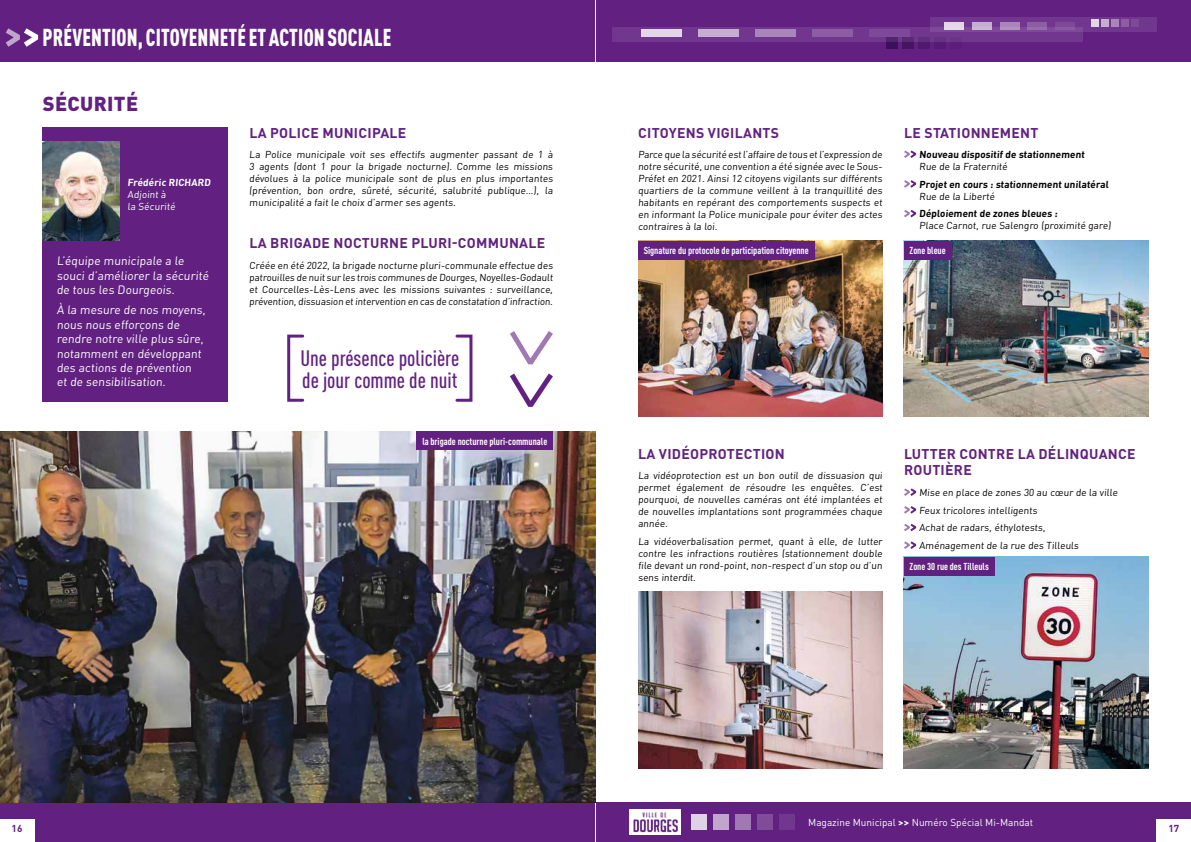
<style>
.page{position:relative;width:1191px;height:842px;background:#fff}
.page>*{position:absolute;margin:0;border:0;box-sizing:border-box;transform-origin:0 0}
.t1{font:900 condensed 24.1px "DIN Pro";letter-spacing:.01em;color:#fff;scale:.86 1}
.t2{font:500 condensed 22px/22px "DIN Pro";color:#622181}
.t3{font:900 20px "DIN Pro";letter-spacing:.02em;color:#622181}
.t4{font:700 14px/16.8px "DIN Pro";letter-spacing:.02em;color:#622181}
.t5{font:12px/14.4px "DIN Pro";color:#fff}
.t6{font:10px/12px "DIN Pro";color:#000;text-align:justify}
.t7{font:700 condensed 10px "DIN Pro";color:#fff}
.t8{font:700 10px "DIN Pro";color:#000}
.t9{font:10px/12px "DIN Pro";color:#fff}
.t10{font:700 10px "DIN Pro";color:#fff}
.t11{font:700 10px "DIN Pro";color:#622181}
.s1{font-weight:700}
</style>
<div class="page">
<div style="left:595px;top:0;width:596px;height:62px;background:#622181"></div>
<svg style="left:934px;top:41px;width:11px;height:8px"></svg>
<svg style="left:918px;top:41px;width:11px;height:8px"></svg>
<svg style="left:902px;top:41px;width:11px;height:8px"></svg>
<svg style="left:886px;top:41px;width:11px;height:8px"></svg>
<svg style="left:612px;top:27px;width:471px;height:14px;background:#733a8e"></svg>
<svg style="left:930px;top:17px;width:227px;height:14px;background:#773f92"></svg>
<div style="left:0;top:0;width:595px;height:62px;background:#622181"></div>
<div style="left:0;top:802px;width:595px;height:40px;background:#622181"></div>
<div style="left:595px;top:802px;width:596px;height:40px;background:#622181"></div>
<div style="left:779px;top:814px;width:15px;height:16px;background:#71368d"></div>
<div style="left:757px;top:814px;width:15px;height:16px;background:#804c99"></div>
<div style="left:735px;top:814px;width:15px;height:16px;background:#a078b2"></div>
<div style="left:713px;top:814px;width:15px;height:16px;background:#c0a6cc"></div>
<div style="left:691px;top:814px;width:16px;height:16px;background:#dfd2e5"></div>
<div style="left:1131px;top:20px;width:7px;height:7px;background:#7e4998"></div>
<div style="left:1121px;top:20px;width:7px;height:7px;background:#8c5da3"></div>
<div style="left:1111px;top:20px;width:7px;height:7px;background:#a985ba"></div>
<div style="left:1101px;top:20px;width:7px;height:7px;background:#c6aed1"></div>
<div style="left:1091px;top:20px;width:7px;height:7px;background:#e2d6e8"></div>
<svg style="left:1055px;top:23px;width:19px;height:7px"></svg>
<svg style="left:1027px;top:23px;width:20px;height:7px"></svg>
<div style="left:999px;top:23px;width:20px;height:7px;background:#a985ba"></div>
<div style="left:972px;top:23px;width:19px;height:7px;background:#c6aed1"></div>
<div style="left:944px;top:23px;width:20px;height:7px;background:#e2d6e8"></div>
<div style="left:869px;top:30px;width:41px;height:7px;background:#7e4998"></div>
<div style="left:812px;top:30px;width:41px;height:7px;background:#8c5da3"></div>
<div style="left:755px;top:30px;width:41px;height:7px;background:#a985ba"></div>
<div style="left:698px;top:30px;width:40px;height:7px;background:#c6aed1"></div>
<div style="left:641px;top:30px;width:40px;height:7px;background:#e2d6e8"></div>
<div style="left:43px;top:128px;width:185px;height:274px;background:#622181"></div>
<img style="left:43px;top:142px;width:76px;height:99px">
<img style="left:0;top:431px;width:595px;height:371px">
<div style="left:455px;top:335px;width:17px;height:67px;border:3px solid #622181"></div>
<div style="left:287px;top:335px;width:17px;height:67px;border:3px solid #622181"></div>
<img style="left:638px;top:241px;width:244px;height:175px">
<img style="left:638px;top:591px;width:244px;height:177px">
<svg style="left:904px;top:150px;width:13px;height:8px"></svg>
<svg style="left:904px;top:180px;width:13px;height:8px"></svg>
<svg style="left:904px;top:210px;width:13px;height:8px"></svg>
<svg style="left:5px;top:28px;width:34px;height:19px"></svg>
<div style="left:417px;top:431px;width:136px;height:19px;background:#622181"></div>
<img style="left:904px;top:241px;width:244px;height:175px">
<svg style="left:904px;top:488px;width:13px;height:8px"></svg>
<svg style="left:904px;top:506px;width:13px;height:8px"></svg>
<svg style="left:904px;top:523px;width:13px;height:9px"></svg>
<svg style="left:904px;top:541px;width:13px;height:8px"></svg>
<img style="left:904px;top:557px;width:244px;height:211px">
<svg style="left:510px;top:331px;width:43px;height:76px"></svg>
<div style="left:638px;top:241px;width:176px;height:19px;background:#622181"></div>
<div style="left:904px;top:241px;width:47px;height:19px;background:#622181"></div>
<div style="left:904px;top:557px;width:90px;height:19px;background:#622181"></div>
<div style="left:0;top:819px;width:34px;height:23px;background:#fff"></div>
<div style="left:1157px;top:819px;width:34px;height:23px;background:#fff"></div>
<img style="left:629px;top:809px;width:51px;height:26px">
<h1 class="t1" style="left:43px;top:19px;width:407px">PRÉVENTION, CITOYENNETÉ ET ACTION SOCIALE</h1>
<h3 class="t3" style="left:43px;top:86px;width:97px">SÉCURITÉ</h3>
<p class="t10" style="left:128px;top:174px;width:86px">Frédéric RICHARD</p>
<p class="t9" style="left:128px;top:187px;width:50px">Adjoint à la Sécurité</p>
<p class="t5" style="left:57px;top:253px;width:155px">L’équipe municipale a le souci d’améliorer la sécurité de tous les Dourgeois.</p>
<p class="t5" style="left:57px;top:302px;width:152px">À la mesure de nos moyens, nous nous efforçons de rendre notre ville plus sûre, notamment en développant des actions de prévention et de sensibilisation.</p>
<h3 class="t4" style="left:249px;top:122px;width:158px">LA POLICE MUNICIPALE</h3>
<p class="t6" style="left:249px;top:147px;width:306px">La Police municipale voit ses effectifs augmenter passant de 1 à 3 agents (dont 1 pour la brigade nocturne). Comme les missions dévolues à la police municipale sont de plus en plus importantes (prévention, bon ordre, sûreté, sécurité, salubrité publique…), la municipalité a fait le choix d’armer ses agents.</p>
<h3 class="t4" style="left:249px;top:233px;width:297px">LA BRIGADE NOCTURNE PLURI-COMMUNALE</h3>
<p class="t6" style="left:249px;top:258px;width:306px">Créée en été 2022, la brigade nocturne pluri-communale effectue des patrouilles de nuit sur les trois communes de Dourges, Noyelles-Godault et Courcelles-Lès-Lens avec les missions suivantes : surveillance, prévention, dissuasion et intervention en cas de constatation d’infraction.</p>
<h2 class="t2" style="left:300px;top:345px;width:160px">Une présence policière de jour comme de nuit</h2>
<p class="t7" style="left:422px;top:433px;width:126px">la brigade nocturne pluri-communale</p>
<h3 class="t4" style="left:638px;top:122px;width:142px">CITOYENS VIGILANTS</h3>
<p class="t6" style="left:638px;top:147px;width:247px">Parce que la sécurité est l’affaire de tous et l’expression de notre sécurité, une convention a été signée avec le Sous-Préfet en 2021. Ainsi 12 citoyens vigilants sur différents quartiers de la commune veillent à la tranquillité des habitants en repérant des comportements suspects et en informant la Police municipale pour éviter des actes contraires à la loi.</p>
<h3 class="t4" style="left:904px;top:122px;width:136px">LE STATIONNEMENT</h3>
<p class="t8" style="left:919px;top:146px;width:168px">Nouveau dispositif de stationnement</p>
<p class="t6" style="left:919px;top:159px;width:91px">Rue de la Fraternité</p>
<p class="t8" style="left:919px;top:176px;width:192px">Projet en cours : stationnement unilatéral</p>
<p class="t6" style="left:919px;top:189px;width:78px">Rue de la Liberté</p>
<p class="t8" style="left:919px;top:205px;width:141px">Déploiement de zones bleues :</p>
<p class="t6" style="left:919px;top:219px;width:195px">Place Carnot, rue Salengro (proximité gare)</p>
<p class="t7" style="left:643px;top:243px;width:166px">Signature du protocole de participation citoyenne</p>
<p class="t7" style="left:909px;top:243px;width:38px">Zone bleue</p>
<h3 class="t4" style="left:638px;top:443px;width:148px">LA VIDÉOPROTECTION</h3>
<p class="t6" style="left:638px;top:469px;width:247px">La vidéoprotection est un bon outil de dissuasion qui permet également de résoudre les enquêtes. C’est pourquoi, de nouvelles caméras ont été implantées et de nouvelles implantations sont programmées chaque année.</p>
<p class="t6" style="left:638px;top:534px;width:247px">La vidéoverbalisation permet, quant à elle, de lutter contre les infractions routières (stationnement double file devant un rond-point, non-respect d’un stop ou d’un sens interdit.</p>
<h3 class="t4" style="left:904px;top:443px;width:233px">LUTTER CONTRE LA DÉLINQUANCE<br>ROUTIÈRE</h3>
<p class="t6" style="left:919px;top:482px;width:201px;line-height:17.7px;text-align:left">Mise en place de zones 30 au cœur de la ville Feux tricolores intelligents<br>Achat de radars, éthylotests,<br>Aménagement de la rue des Tilleuls</p>
<p class="t7" style="left:909px;top:559px;width:81px">Zone 30 rue des Tilleuls</p>
<p class="t9" style="left:808px;top:815px;width:226px">Magazine Municipal <span class="s1">&gt;&gt;</span> Numéro Spécial Mi-Mandat</p>
<p class="t11" style="left:12px;top:820px;width:12px">16</p>
<p class="t11" style="left:1168px;top:820px;width:12px">17</p>
</div>
